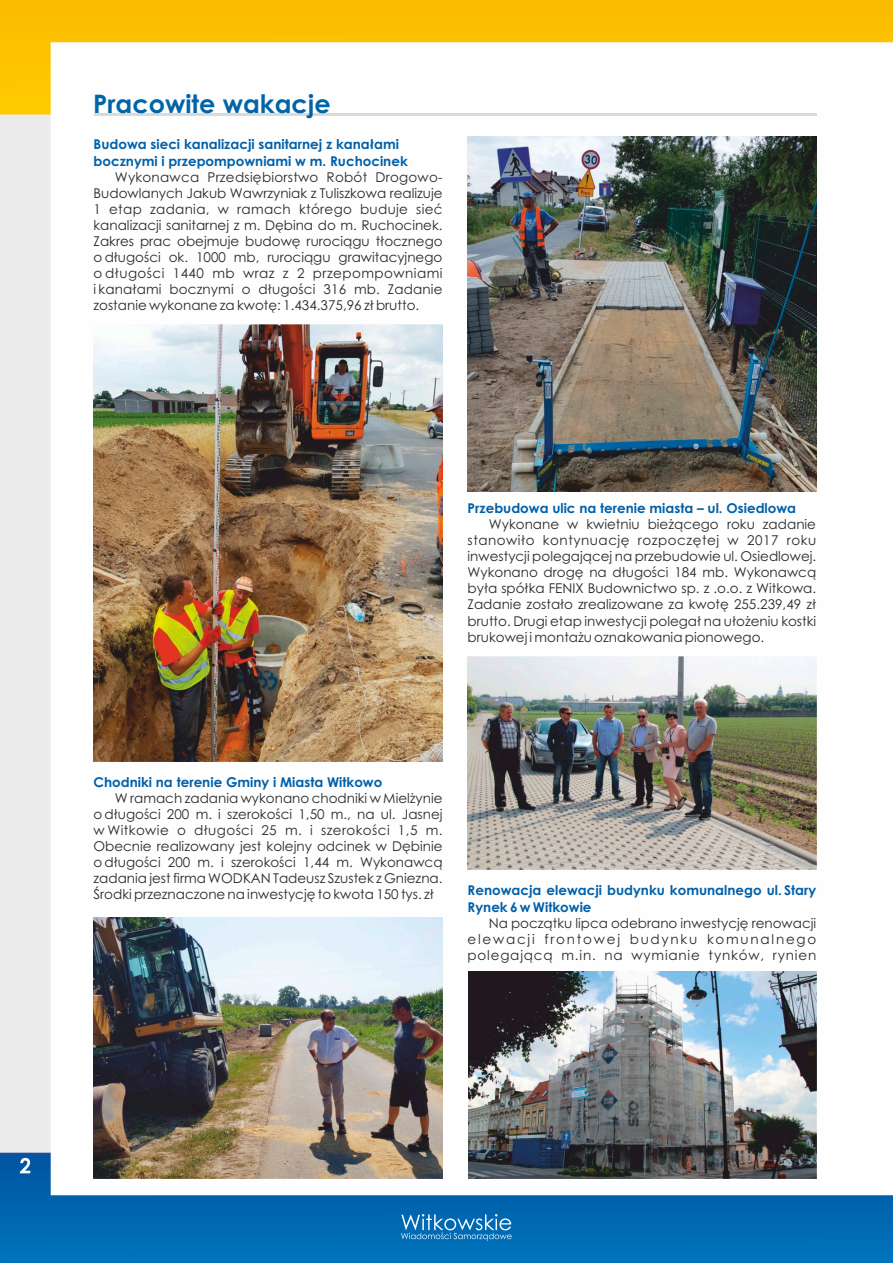
<style>
.page{position:relative;width:893px;height:1263px;background:#fff}
.page>*{position:absolute;margin:0;border:0;box-sizing:border-box;transform-origin:0 0}
.t1{font:700 25.5px "Century Gothic";color:#0065a7}
.t2{font:13.5px/16px "Century Gothic";color:#2a2a29;text-align:justify}
.t3{font:700 13.5px/16.4px "Century Gothic";color:#0060aa}
</style>
<div class="page">
<img style="left:0;top:0;width:893px;height:1263px">
<svg style="left:401px;top:1214px;width:111px;height:27px;background:#3287c1"></svg>
<svg style="left:20px;top:1158px;width:10px;height:15px"></svg>
<hr style="left:94px;top:114px;width:722px;height:2px;background:#d9dada">
<img style="left:94px;top:325px;width:348px;height:436px">
<img style="left:468px;top:136px;width:348px;height:355px">
<img style="left:94px;top:917px;width:348px;height:261px">
<img style="left:468px;top:972px;width:349px;height:206px">
<img style="left:468px;top:656px;width:349px;height:213px">
<h1 class="t1" style="left:93px;top:94px;width:239px">Pracowite wakacje</h1>
<p class="t3" style="left:94px;top:137px;width:316px">Budowa sieci kanalizacji sanitarnej z kanałami bocznymi i przepompowniami w m. Ruchocinek</p>
<p class="t2" style="left:94px;top:170px;width:351px;text-indent:21px">Wykonawca Przedsiębiorstwo Robót Drogowo-Budowlanych Jakub Wawrzyniak z Tuliszkowa realizuje 1 etap zadania, w ramach którego buduje sieć kanalizacji sanitarnej z m. Dębina do m. Ruchocinek.<br>Zakres prac obejmuje budowę rurociągu tłocznego o długości ok. 1000 mb, rurociągu grawitacyjnego o długości 1440 mb wraz z 2 przepompowniami i kanałami bocznymi o długości 316 mb. Zadanie zostanie wykonane za kwotę: 1.434.375,96 zł brutto.</p>
<p class="t3" style="left:468px;top:501px;width:330px">Przebudowa ulic na terenie miasta – ul. Osiedlowa</p>
<p class="t2" style="left:468px;top:517px;width:350px;text-indent:21px">Wykonane w kwietniu bieżącego roku zadanie stanowiło kontynuację rozpoczętej w 2017 roku inwestycji polegającej na przebudowie ul. Osiedlowej.<br>Wykonano drogę na długości 184 mb. Wykonawcą była spółka FENIX Budownictwo sp. z .o.o. z Witkowa.<br>Zadanie zostało zrealizowane za kwotę 255.239,49 zł brutto. Drugi etap inwestycji polegał na ułożeniu kostki brukowej i montażu oznakowania pionowego.</p>
<p class="t3" style="left:94px;top:775px;width:290px">Chodniki na terenie Gminy i Miasta Witkowo</p>
<p class="t2" style="left:93px;top:791px;width:351px;text-indent:21px">W ramach zadania wykonano chodniki w Mielżynie o długości 200 m. i szerokości 1,50 m., na ul. Jasnej w Witkowie o długości 25 m. i szerokości 1,5 m.<br>Obecnie realizowany jest kolejny odcinek w Dębinie o długości 200 m. i szerokości 1,44 m. Wykonawcą zadania jest firma WODKAN Tadeusz Szustek z Gniezna.<br>Środki przeznaczone na inwestycję to kwota 150 tys. zł</p>
<p class="t3" style="left:468px;top:883px;width:350px">Renowacja elewacji budynku komunalnego ul. Stary<br>Rynek 6 w Witkowie</p>
<p class="t2" style="left:468px;top:916px;width:350px;text-indent:21px">Na początku lipca odebrano inwestycję renowacji elewacji frontowej budynku komunalnego polegającą m.in. na wymianie tynków, rynien</p>
</div>
